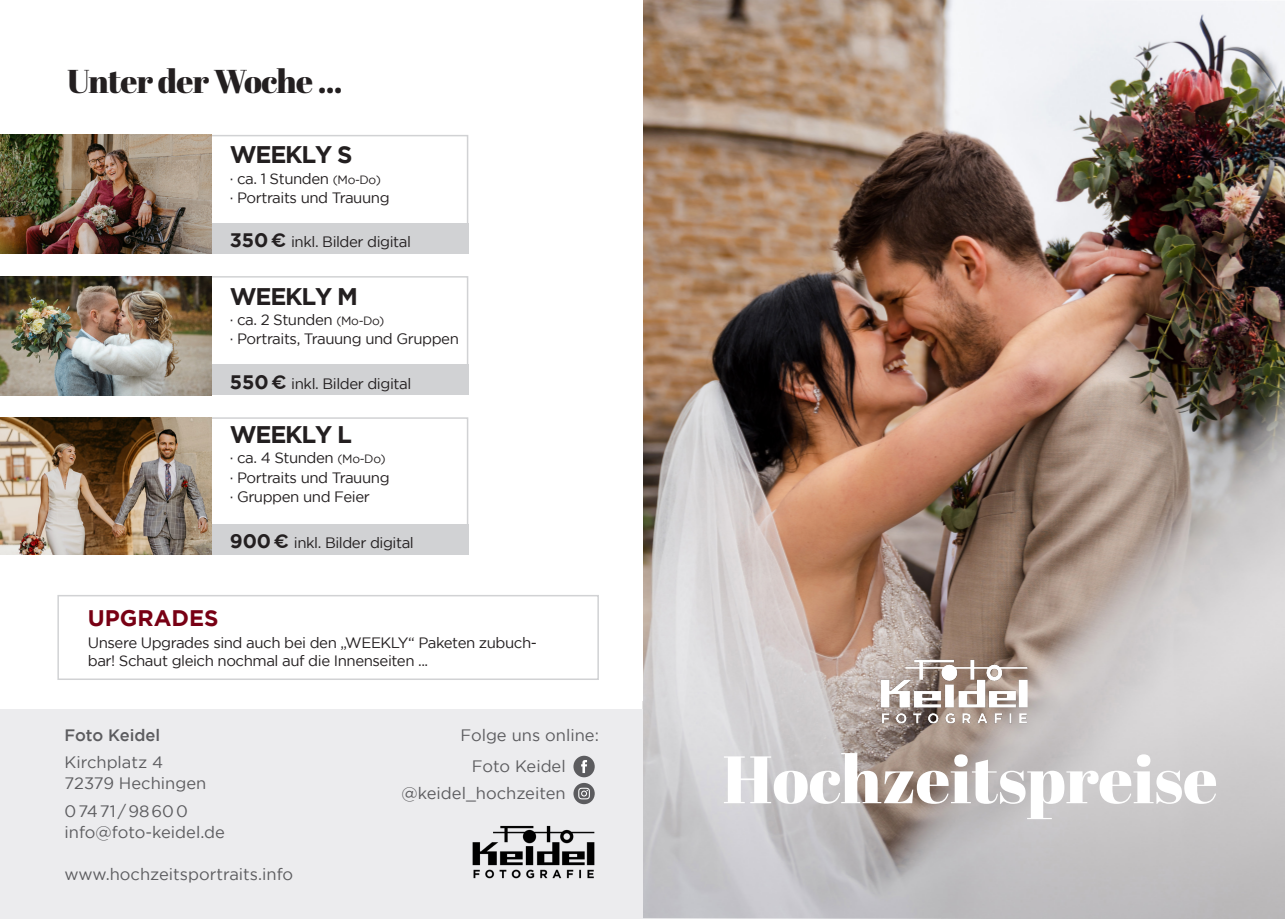
<style>
.page{position:relative;width:1285px;height:919px;background:#fff}
.page>*{position:absolute;margin:0;border:0;box-sizing:border-box;transform-origin:0 0}
.t1{font:66.9px "Abril Fatface";color:#fff}
.t2{font:33px "Abril Fatface";letter-spacing:-.02em;color:#231f20}
.t3{font:700 24px "Gotham";letter-spacing:-.05em;color:#231f20}
.t4{font:700 22.5px "Gotham";color:#780014}
.t5{font:16.5px/21px "Gotham";color:#5c5c5f}
.t6{font:500 16.5px "Gotham";color:#5c5c5f}
.t7{font:15px/19.5px "Gotham";letter-spacing:-.03em;color:#231f20}
.s1{font-size:12px}
.s2{font-weight:700;font-size:19.5px}
.s3{font-family:"Raleway";font-weight:700;font-size:19.5px}
</style>
<div class="page">
<img style="left:642px;top:0;width:642px;height:918px">
<img style="left:880px;top:656px;width:151px;height:70px">
<div style="left:0;top:709px;width:642px;height:209px;background:#ececee"></div>
<img style="left:472px;top:825px;width:123px;height:54px">
<div style="left:573px;top:755px;width:21px;height:22px;background:#5c5c5f;border-radius:11px"></div>
<svg style="left:581px;top:760px;width:6px;height:13px"></svg>
<svg style="left:573px;top:782px;width:21px;height:22px"></svg>
<svg style="left:578px;top:787px;width:12px;height:12px"></svg>
<div style="left:57px;top:595px;width:541px;height:85px;background:#fff;border:2px solid #d1d2d4"></div>
<div style="left:204px;top:135px;width:264px;height:112px;background:#fff;border:2px solid #d1d2d4"></div>
<div style="left:212px;top:223px;width:256px;height:31px;background:#d1d2d4"></div>
<img style="left:0;top:135px;width:212px;height:119px">
<div style="left:204px;top:276px;width:264px;height:112px;background:#fff;border:2px solid #d1d2d4"></div>
<div style="left:212px;top:364px;width:256px;height:31px;background:#d1d2d4"></div>
<img style="left:0;top:276px;width:212px;height:119px">
<div style="left:204px;top:417px;width:264px;height:113px;background:#fff;border:2px solid #d1d2d4"></div>
<div style="left:212px;top:524px;width:256px;height:30px;background:#d1d2d4"></div>
<img style="left:0;top:417px;width:212px;height:137px">
<h2 class="t2" style="left:67px;top:58px;width:277px">Unter der Woche ...</h2>
<h3 class="t3" style="left:230px;top:146px;width:124px">WEEKLY S</h3>
<p class="t7" style="left:230px;top:170px;width:161px">· ca. 1 Stunden <span class="s1">(Mo-Do)<br></span>· Portraits und Trauung</p>
<p class="t7" style="left:230px;top:234px;width:183px"><span class="s2">350</span><span class="s3">€</span> inkl. Bilder digital</p>
<h3 class="t3" style="left:230px;top:288px;width:130px">WEEKLY M</h3>
<p class="t7" style="left:230px;top:311px;width:231px">· ca. 2 Stunden <span class="s1">(Mo-Do)<br></span>· Portraits, Trauung und Gruppen</p>
<p class="t7" style="left:230px;top:375px;width:183px"><span class="s2">550</span><span class="s3">€</span> inkl. Bilder digital</p>
<h3 class="t3" style="left:230px;top:426px;width:124px">WEEKLY L</h3>
<p class="t7" style="left:230px;top:449px;width:161px">· ca. 4 Stunden <span class="s1">(Mo-Do) </span>· Portraits und Trauung · Gruppen und Feier</p>
<p class="t7" style="left:230px;top:534px;width:185px"><span class="s2">900</span><span class="s3">€</span> inkl. Bilder digital</p>
<h3 class="t4" style="left:88px;top:610px;width:132px">UPGRADES</h3>
<p class="t7" style="left:88px;top:634px;width:450px;line-height:18px">Unsere Upgrades sind auch bei den „WEEKLY“ Paketen zubuch&shy;bar! Schaut gleich nochmal auf die Innenseiten ...</p>
<p class="t6" style="left:64px;top:726px;width:97px">Foto Keidel</p>
<p class="t5" style="left:64px;top:753px;width:143px">Kirchplatz 4<br>72379 Hechingen</p>
<p class="t5" style="left:64px;top:801px;width:162px">07471/98600 info@foto-keidel.de</p>
<p class="t5" style="left:64px;top:864px;width:230px">www.hochzeitsportraits.info</p>
<p class="t5" style="left:472px;top:722px;width:128px;line-height:30.2px;text-indent:-11px">Folge uns online:<br>Foto Keidel</p>
<p class="t5" style="left:401px;top:783px;width:166px">@keidel_hochzeiten</p>
<h1 class="t1" style="left:722px;top:732px;width:496px">Hochzeitspreise</h1>
</div>
